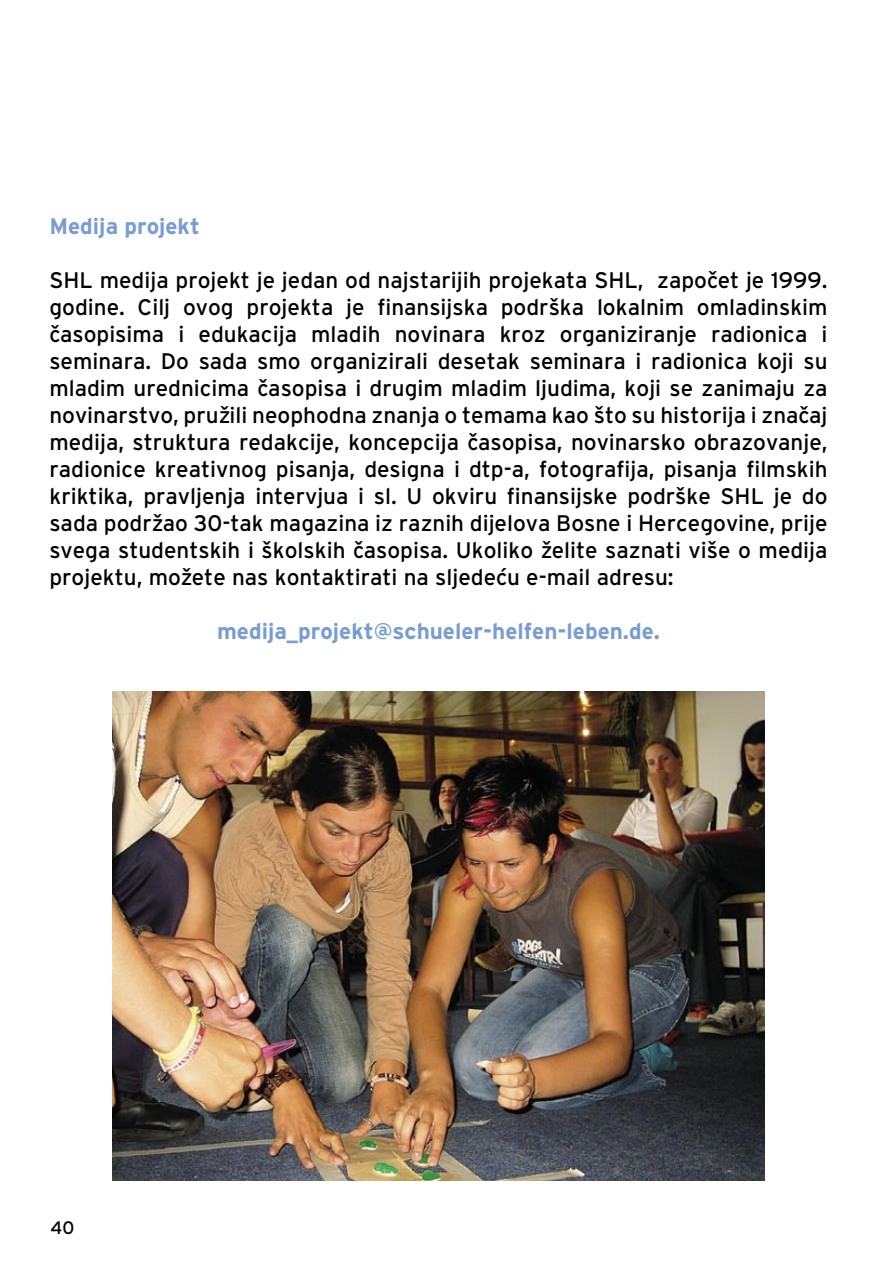
<style>
.page{position:relative;width:893px;height:1276px;background:#fff}
.page>*{position:absolute;margin:0;border:0;box-sizing:border-box;transform-origin:0 0}
.t1{font:22.5px/27px "Interstate Regular BH";color:#000;text-align:justify}
.heading_5{font:22.5px "Interstate Bold BH";color:#799dd2}
.t2{font:18px "Interstate Regular BH";color:#000}
</style>
<div class="page">
<img style="left:113px;top:692px;width:651px;height:488px">
<p class="heading_5" style="left:49px;top:213px;width:152px">Medija projekt</p>
<p class="t1" style="left:49px;top:266px;width:780px">SHL medija projekt je jedan od najstarijih projekata SHL, započet je 1999. godine. Cilj ovog projekta je finansijska podrška lokalnim omladinskim časopisima i edukacija mladih novinara kroz organiziranje radionica i seminara. Do sada smo organizirali desetak seminara i radionica koji su mladim urednicima časopisa i drugim mladim ljudima, koji se zanimaju za novinarstvo, pružili neophodna znanja o temama kao što su historija i značaj medija, struktura redakcije, koncepcija časopisa, novinarsko obrazovanje, radionice kreativnog pisanja, designa i dtp-a, fotografija, pisanja filmskih kriktika, pravljenja intervjua i sl. U okviru finansijske podrške SHL je do sada podržao 30-tak magazina iz raznih dijelova Bosne i Hercegovine, prije svega studentskih i školskih časopisa. Ukoliko želite saznati više o medija projektu, možete nas kontaktirati na sljedeću e-mail adresu:</p>
<p class="heading_5" style="left:217px;top:618px;width:444px">medija_projekt@schueler-helfen-leben.de.</p>
<p class="t2" style="left:50px;top:1217px;width:25px">40</p>
</div>
